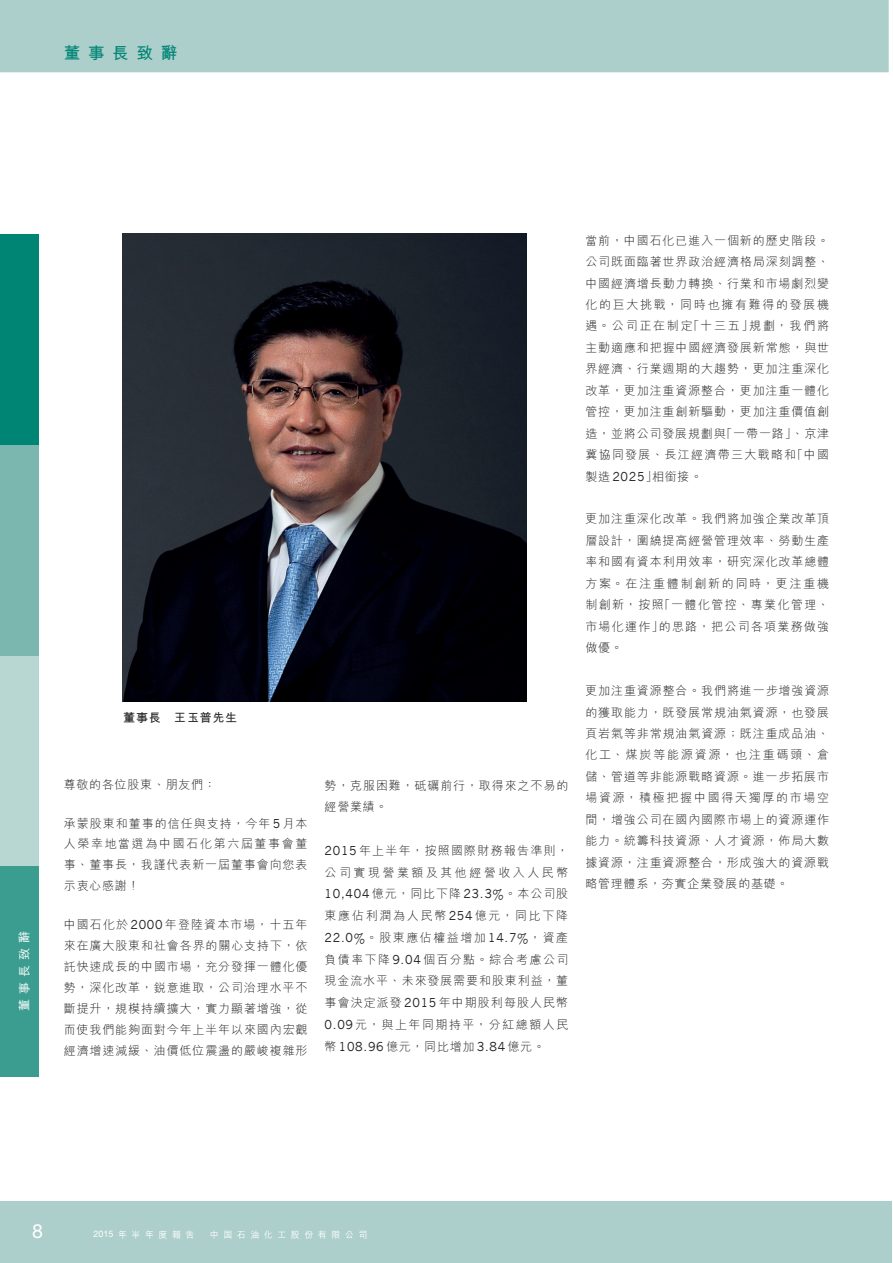
<style>
.page{position:relative;width:893px;height:1263px;background:#fff}
.page>*{position:absolute;margin:0;border:0;box-sizing:border-box;transform-origin:0 0}
.t1{font:19.5px "Helvetica Neue LT Std";color:#fff}
.t2{font:700 16.5px "M Hei HK";letter-spacing:.47em;color:#008575}
._1__內文{font:300 12px/21.5px "M Hei HK";letter-spacing:.075em;color:#231f20;text-align:justify}
.t3{font:700 12px "M Hei HK";letter-spacing:.06em;color:#231f20}
.t4{font:500 12px "M Hei HK";letter-spacing:.415em;color:#fff}
.t5{font:500 9px "M Hei HK";letter-spacing:.5em;color:#fff}
.s1{font-family:"News Gothic";font-weight:400}
.s2{font-family:"Helvetica Neue LT Std";font-weight:400}
.s3{font-family:"M Hei HKS"}
</style>
<div class="page">
<div style="left:0;top:866px;width:38px;height:211px;background:#3b9d90"></div>
<div style="left:0;top:655px;width:38px;height:211px;background:#b8d6d2"></div>
<div style="left:0;top:445px;width:38px;height:210px;background:#7cb7af"></div>
<div style="left:0;top:234px;width:38px;height:211px;background:#008575"></div>
<div style="left:0;top:0;width:889px;height:72px;background:#accfcb"></div>
<div style="left:0;top:1202px;width:891px;height:61px;background:#accfcb"></div>
<img style="left:123px;top:234px;width:404px;height:468px">
<h2 class="t2" style="left:64px;top:41px;width:115px">董事長致辭</h2>
<p class="t4" style="left:16px;top:1011px;width:82px;rotate:-90deg">董事長致辭</p>
<p class="t3" style="left:123px;top:709px;width:115px">董事長 王玉普先生</p>
<p class="_1__內文" style="left:64px;top:774px;width:154px">尊敬的各位股東、朋友們：</p>
<p class="_1__內文" style="left:64px;top:813px;width:245px;line-height:20.7px">承蒙股東和董事的信任與支持，今年<span class="s1">5</span>月本人榮幸地當選為中國石化第六屆董事會董事、董事長，我謹代表新一屆董事會向您表示衷心感謝！</p>
<p class="_1__內文" style="left:64px;top:914px;width:245px;line-height:21px">中國石化於<span class="s1">2000</span>年登陸資本市場，十五年來在廣大股東和社會各界的關心支持下，依託快速成長的中國市場，充分發揮一體化優勢，深化改革，銳意進取，公司治理水平不斷提升，規模持續擴大，實力顯著增強，從而使我們能夠面對今年上半年以來國內宏觀經濟增速減緩、油價低位震盪的嚴峻複雜形</p>
<p class="_1__內文" style="left:325px;top:774px;width:245px;line-height:21px">勢，克服困難，砥礪前行，取得來之不易的經營業績。</p>
<p class="_1__內文" style="left:325px;top:839px;width:245px"><span class="s1">2015</span>年上半年，按照國際財務報告準則，公司實現營業額及其他經營收入人民幣<span class="s1">10,404</span> 億元，同比下降 <span class="s1">23.3%</span>。本公司股東應佔利潤為人民幣<span class="s1">254</span>億元，同比下降<span class="s1">22.0%</span>。股東應佔權益增加<span class="s1">14.7%</span>，資產負債率下降<span class="s1">9.04</span>個百分點。綜合考慮公司現金流水平、未來發展需要和股東利益，董事會決定派發<span class="s1">2015</span>年中期股利每股人民幣<span class="s1">0.09</span>元，與上年同期持平，分紅總額人民幣 <span class="s1">108.96</span> 億元，同比增加 <span class="s1">3.84</span> 億元。</p>
<p class="_1__內文" style="left:585px;top:229px;width:245px">當前，中國石化已進入一個新的歷史階段。公司既面臨著世界政治經濟格局深刻調整、中國經濟增長動力轉換、行業和市場劇烈變化的巨大挑戰，同時也擁有難得的發展機遇。公司正在制定「十三五」規劃，我們將主動適應和把握中國經濟發展新常態，與世界經濟、行業週期的大趨勢，更加注重深化改革，更加注重資源整合，更加注重一體化管控，更加注重創新驅動，更加注重價值創造，並將公司發展規劃與「一帶一路」、京津冀協同發展、長江經濟帶三大戰略和「中國製造 <span class="s1">2025</span>」相銜接。</p>
<p class="_1__內文" style="left:585px;top:508px;width:245px">更加注重深化改革。我們將加強企業改革頂層設計，圍繞提高經營管理效率、勞動生產率和國有資本利用效率，研究深化改革總體方案。在注重體制創新的同時，更注重機制創新，按照「一體化管控、專業化管理、市場化運作」的思路，把公司各項業務做強做優。</p>
<p class="_1__內文" style="left:585px;top:680px;width:245px">更加注重資源整合。我們將進一步增強資源的獲取能力，既發展常規油氣資源，也發展頁岩氣等非常規油氣資源；既注重成品油、化工、煤炭等能源資源，也注重碼頭、倉儲、管道等非能源戰略資源。進一步拓展市場資源，積極把握中國得天獨厚的市場空間，增強公司在國內國際市場上的資源運作能力。統籌科技資源、人才資源，佈局大數據資源，注重資源整合，形成強大的資源戰略管理體系，夯實企業發展的基礎。</p>
<p class="t1" style="left:32px;top:1219px;width:12px">8</p>
<p class="t5" style="left:94px;top:1228px;width:103px"><span class="s2">2015</span>年半年度報告</p>
<p class="t5" style="left:210px;top:1228px;width:159px">中<span class="s3">国</span>石油化工股份有限公司</p>
</div>
